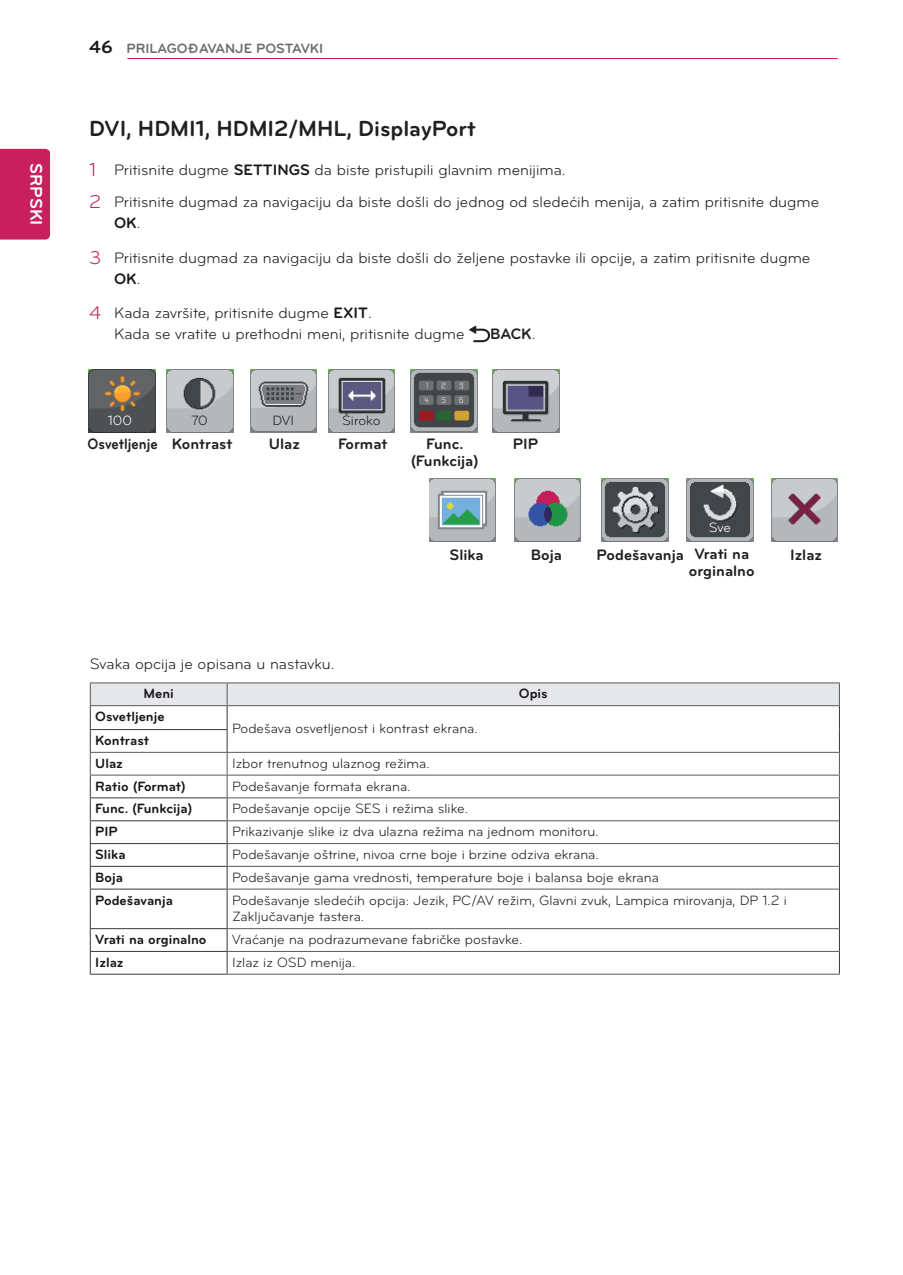
<style>
.page{position:relative;width:903px;height:1275px;background:#fff}
.page>*{position:absolute;margin:0;border:0;box-sizing:border-box;transform-origin:0 0}
.Title-2{font:700 22.75px "Bryant LG";color:#231f20}
.t1{font:700 17.5px "Bryant LG";color:#fff}
._1-Body{font:15.75px/21px "Bryant LG";color:#231f20}
.Body{font:700 15.75px/17.5px "Bryant LG";color:#231f20;text-align:center}
.Body-2{font:15.75px "Bryant LG";color:#231f20}
.Body-3{font:700 15.75px "Bryant LG";color:#231f20;scale:.9 1}
._1-Body-2{font:700 15.75px "Bryant LG";color:#231f20}
.Body-4{font:14px/16.8px "Bryant LG";color:#231f20}
.Body-5{font:700 14px "Bryant LG";color:#1a161a}
.t2{font:700 14px "Bryant LG";color:#6c6d70}
.Body-Bold-Center{font:700 14px "Bryant LG";color:#1a161a}
.Body-6{font:14px "Bryant LG";letter-spacing:-.005em;color:#fff}
.s1{font-size:18.38px;color:#1a161a}
.s2{font-size:19.25px;color:#c8205d}
.s3{font-weight:700;color:#1a161a}
.s4{font-weight:400}
</style>
<div class="page">
<div style="left:0;top:149px;width:50px;height:91px;background:#c8205d"></div>
<hr style="left:127px;top:58px;width:711px;height:1px;background:#c8205d">
<svg style="left:469px;top:326px;width:21px;height:16px"></svg>
<hr style="left:90px;top:682px;width:137px;height:1px;background:#57585a">
<hr style="left:227px;top:682px;width:613px;height:1px;background:#57585a">
<hr style="left:90px;top:889px;width:138px;height:1px;background:#3b3639">
<hr style="left:90px;top:889px;width:1px;height:39px;background:#3b3639">
<hr style="left:227px;top:889px;width:1px;height:39px;background:#3b3639">
<hr style="left:839px;top:889px;width:1px;height:40px;background:#3b3639">
<hr style="left:90px;top:928px;width:138px;height:1px;background:#3b3639">
<hr style="left:90px;top:951px;width:138px;height:1px;background:#3b3639">
<svg style="left:90px;top:929px;width:1px;height:45px"></svg>
<svg style="left:227px;top:929px;width:1px;height:45px"></svg>
<svg style="left:839px;top:929px;width:1px;height:45px"></svg>
<svg style="left:90px;top:683px;width:750px;height:206px"></svg>
<hr style="left:227px;top:775px;width:613px;height:1px;background:#57585a">
<hr style="left:227px;top:797px;width:613px;height:1px;background:#57585a">
<hr style="left:228px;top:820px;width:611px;height:1px;background:#57585a">
<hr style="left:228px;top:843px;width:611px;height:1px;background:#57585a">
<hr style="left:228px;top:866px;width:611px;height:1px;background:#57585a">
<hr style="left:228px;top:889px;width:611px;height:1px;background:#57585a">
<hr style="left:228px;top:928px;width:611px;height:1px;background:#57585a">
<hr style="left:90px;top:974px;width:138px;height:1px;background:#3b3639">
<hr style="left:228px;top:951px;width:611px;height:1px;background:#57585a">
<hr style="left:228px;top:974px;width:612px;height:1px;background:#57585a">
<img style="left:167px;top:369px;width:66px;height:63px">
<img style="left:89px;top:369px;width:66px;height:63px">
<img style="left:492px;top:369px;width:67px;height:63px">
<img style="left:328px;top:369px;width:67px;height:63px">
<img style="left:410px;top:369px;width:67px;height:63px">
<img style="left:250px;top:369px;width:67px;height:63px">
<img style="left:687px;top:479px;width:66px;height:62px">
<img style="left:771px;top:479px;width:67px;height:62px">
<img style="left:429px;top:479px;width:67px;height:62px">
<img style="left:602px;top:479px;width:66px;height:62px">
<img style="left:514px;top:478px;width:67px;height:63px">
<p class="t1" style="left:47px;top:163px;width:64px;rotate:90deg">SRPSKI</p>
<p class="t2" style="left:89px;top:40px;width:235px"><span class="s1">46</span> PRILAGOĐAVANJE POSTAVKI</p>
<p class="Title-2" style="left:89px;top:114px;width:388px">DVI, HDMI1, HDMI2/MHL, DisplayPort</p>
<p class="_1-Body" style="left:89px;top:159px;width:478px"><span class="s2">1</span> Pritisnite dugme <span class="s3">SETTINGS</span> da biste pristupili glavnim menijima.</p>
<p class="_1-Body" style="left:114px;top:192px;width:706px;text-indent:-25px"><span class="s2">2</span> Pritisnite dugmad za navigaciju da biste došli do jednog od sledećih menija, a zatim pritisnite dugme<br><span class="s3">OK</span>.</p>
<p class="_1-Body" style="left:114px;top:247px;width:698px;text-indent:-25px"><span class="s2">3</span> Pritisnite dugmad za navigaciju da biste došli do željene postavke ili opcije, a zatim pritisnite dugme<br><span class="s3">OK</span>.</p>
<p class="_1-Body" style="left:114px;top:302px;width:352px;text-indent:-25px"><span class="s2">4</span> Kada završite, pritisnite dugme <span class="s3">EXIT</span>.<br>Kada se vratite u prethodni meni, pritisnite dugme</p>
<p class="_1-Body-2" style="left:490px;top:324px;width:47px">BACK<span class="s4">.</span></p>
<p class="Body-6" style="left:108px;top:412px;width:26px">100</p>
<p class="Body-4" style="left:191px;top:412px;width:18px">70</p>
<p class="Body-4" style="left:272px;top:412px;width:23px">DVI</p>
<p class="Body-4" style="left:342px;top:412px;width:40px">Široko</p>
<p class="Body-3" style="left:88px;top:434px;width:80px">Osvetljenje</p>
<p class="Body" style="left:172px;top:435px;width:62px">Kontrast</p>
<p class="Body" style="left:269px;top:435px;width:33px">Ulaz</p>
<p class="Body" style="left:338px;top:435px;width:51px">Format</p>
<p class="Body" style="left:411px;top:435px;width:69px">Func. (Funkcija)</p>
<p class="Body" style="left:513px;top:435px;width:27px">PIP</p>
<p class="Body-6" style="left:709px;top:519px;width:24px">Sve</p>
<p class="Body" style="left:449px;top:546px;width:36px">Slika</p>
<p class="Body" style="left:531px;top:546px;width:33px">Boja</p>
<p class="Body" style="left:596px;top:546px;width:89px">Podešavanja</p>
<p class="Body" style="left:689px;top:545px;width:67px">Vrati na orginalno</p>
<p class="Body" style="left:790px;top:546px;width:34px">Izlaz</p>
<p class="Body-2" style="left:90px;top:654px;width:246px">Svaka opcija je opisana u nastavku.</p>
<p class="Body-Bold-Center" style="left:143px;top:685px;width:32px">Meni</p>
<p class="Body-Bold-Center" style="left:519px;top:685px;width:30px">Opis</p>
<p class="Body-5" style="left:95px;top:708px;width:71px">Osvetljenje</p>
<p class="Body-4" style="left:232px;top:720px;width:247px">Podešava osvetljenost i kontrast ekrana.</p>
<p class="Body-5" style="left:95px;top:732px;width:55px">Kontrast</p>
<p class="Body-5" style="left:95px;top:754px;width:29px">Ulaz</p>
<p class="Body-4" style="left:232px;top:755px;width:199px">Izbor trenutnog ulaznog režima.</p>
<p class="Body-5" style="left:95px;top:777px;width:92px">Ratio (Format)</p>
<p class="Body-4" style="left:232px;top:778px;width:180px">Podešavanje formata ekrana.</p>
<p class="Body-5" style="left:95px;top:800px;width:99px">Func. (Funkcija)</p>
<p class="Body-4" style="left:232px;top:800px;width:237px">Podešavanje opcije SES i režima slike.</p>
<p class="Body-5" style="left:95px;top:823px;width:24px">PIP</p>
<p class="Body-4" style="left:232px;top:823px;width:368px">Prikazivanje slike iz dva ulazna režima na jednom monitoru.</p>
<p class="Body-5" style="left:95px;top:846px;width:32px">Slika</p>
<p class="Body-4" style="left:232px;top:846px;width:368px">Podešavanje oštrine, nivoa crne boje i brzine odziva ekrana.</p>
<p class="Body-5" style="left:95px;top:868px;width:29px">Boja</p>
<p class="Body-4" style="left:232px;top:869px;width:428px">Podešavanje gama vrednosti, temperature boje i balansa boje ekrana</p>
<p class="Body-5" style="left:95px;top:891px;width:79px">Podešavanja</p>
<p class="Body-4" style="left:232px;top:892px;width:556px">Podešavanje sledećih opcija: Jezik, PC/AV režim, Glavni zvuk, Lampica mirovanja, DP 1.2 i<br>Zaključavanje tastera.</p>
<p class="Body-5" style="left:95px;top:931px;width:113px">Vrati na orginalno</p>
<p class="Body-4" style="left:232px;top:931px;width:292px">Vraćanje na podrazumevane fabričke postavke.</p>
<p class="Body-5" style="left:95px;top:953px;width:30px">Izlaz</p>
<p class="Body-4" style="left:232px;top:954px;width:125px">Izlaz iz OSD menija.</p>
</div>
